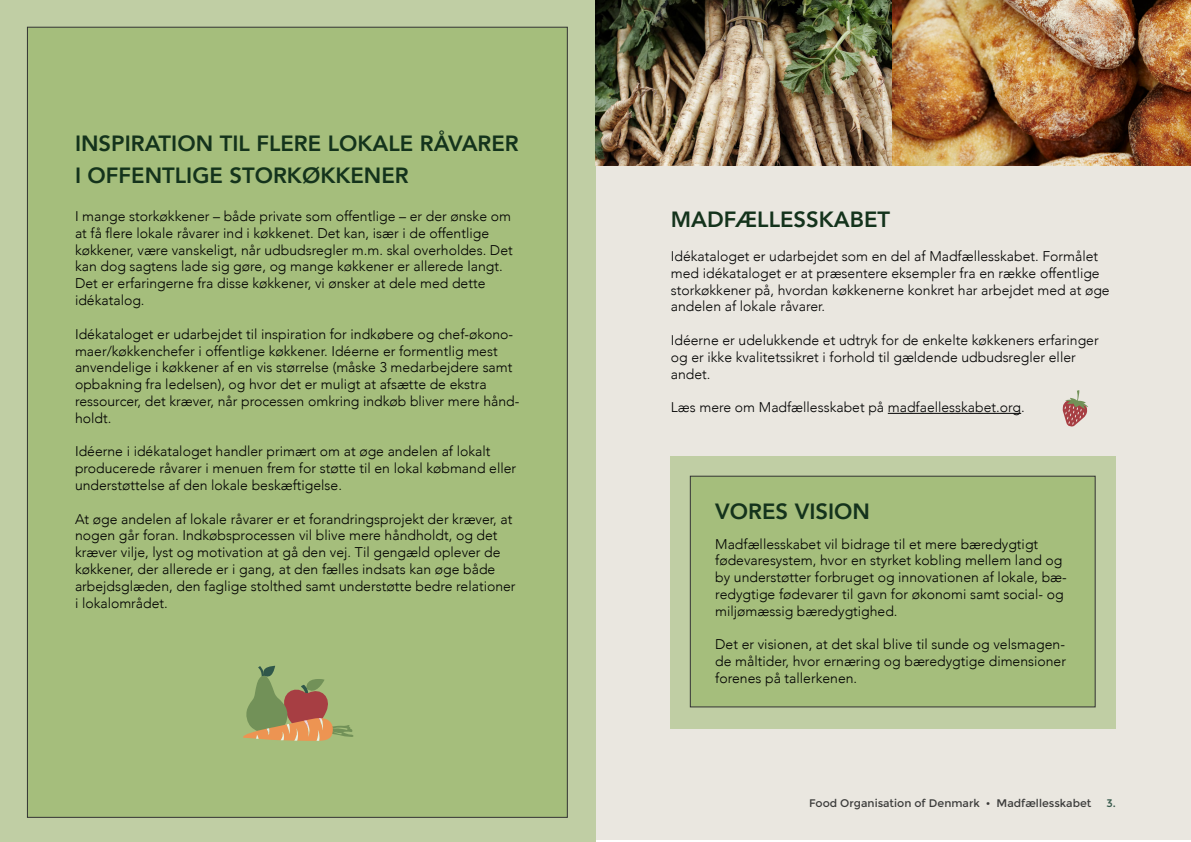
<style>
.page{position:relative;width:1191px;height:842px;background:#fff}
.page>*{position:absolute;margin:0;border:0;box-sizing:border-box;transform-origin:0 0}
.t1{font:800 22px/32px "Avenir";color:#14331c}
.t2{font:300 14px/16.8px "Avenir";color:#000}
.t3{font:11px "Montserrat";color:#3c3c3b}
.t4{font:11px "Montserrat";color:#36594b}
</style>
<div class="page">
<div style="left:0;top:0;width:1191px;height:840px;background:#eae7e0"></div>
<div style="left:0;top:0;width:595px;height:842px;background:#c0cea4"></div>
<div style="left:27px;top:27px;width:540px;height:790px;background:#a5be7c;border:1px solid #333"></div>
<hr style="left:887px;top:413px;width:134px;height:1px;background:#000">
<div style="left:670px;top:456px;width:445px;height:272px;background:#c0cea4"></div>
<div style="left:690px;top:476px;width:405px;height:231px;background:#a5be7c;border:1px solid #333"></div>
<img style="left:595px;top:0;width:596px;height:165px">
<svg style="left:243px;top:666px;width:111px;height:75px"></svg>
<svg style="left:1062px;top:390px;width:26px;height:37px"></svg>
<p class="t1" style="left:75px;top:127px;width:445px">INSPIRATION TIL FLERE LOKALE RÅVARER<br>I OFFENTLIGE STORKØKKENER</p>
<p class="t2" style="left:75px;top:208px;width:437px">I mange storkøkkener – både private som offentlige – er der ønske om at få flere lokale råvarer ind i køkkenet. Det kan, især i de offentlige</p>
<p class="t2" style="left:75px;top:241px;width:439px">køkkener, være vanskeligt, når udbudsregler m.m. skal overholdes. Det kan dog sagtens lade sig gøre, og mange køkkener er allerede langt.<br>Det er erfaringerne fra disse køkkener, vi ønsker at dele med dette</p>
<p class="t2" style="left:75px;top:292px;width:71px">idékatalog.</p>
<p class="t2" style="left:75px;top:325px;width:446px">Idékataloget er udarbejdet til inspiration for indkøbere og chef-økono&shy;maer/køkkenchefer i offentlige køkkener. Idéerne er formentlig mest anvendelige i køkkener af en vis størrelse (måske 3 medarbejdere samt opbakning fra ledelsen), og hvor det er muligt at afsætte de ekstra ressourcer, det kræver, når processen omkring indkøb bliver mere hånd&shy;holdt.</p>
<p class="t2" style="left:75px;top:443px;width:442px">Idéerne i idékataloget handler primært om at øge andelen af lokalt producerede råvarer i menuen frem for støtte til en lokal købmand eller understøttelse af den lokale beskæftigelse.</p>
<p class="t2" style="left:75px;top:510px;width:439px">At øge andelen af lokale råvarer er et forandringsprojekt der kræver, at nogen går foran. Indkøbsprocessen vil blive mere håndholdt, og det kræver vilje, lyst og motivation at gå den vej. Til gengæld oplever de køkkener, der allerede er i gang, at den fælles indsats kan øge både</p>
<p class="t2" style="left:75px;top:577px;width:442px">arbejdsglæden, den faglige stolthed samt understøtte bedre relationer i lokalområdet.</p>
<p class="t1" style="left:671px;top:203px;width:221px">MADFÆLLESSKABET</p>
<p class="t2" style="left:671px;top:248px;width:440px">Idékataloget er udarbejdet som en del af Madfællesskabet. Formålet med idékataloget er at præsentere eksempler fra en række offentlige storkøkkener på, hvordan køkkenerne konkret har arbejdet med at øge andelen af lokale råvarer.</p>
<p class="t2" style="left:671px;top:332px;width:429px">Idéerne er udelukkende et udtryk for de enkelte køkkeners erfaringer og er ikke kvalitetssikret i forhold til gældende udbudsregler eller</p>
<p class="t2" style="left:671px;top:365px;width:41px">andet.</p>
<p class="t2" style="left:671px;top:399px;width:355px">Læs mere om Madfællesskabet på madfaellesskabet.org.</p>
<p class="t1" style="left:715px;top:495px;width:156px">VORES VISION</p>
<p class="t2" style="left:715px;top:535px;width:324px">Madfællesskabet vil bidrage til et mere bæredygtigt</p>
<p class="t2" style="left:715px;top:552px;width:353px">fødevaresystem, hvor en styrket kobling mellem land og by understøtter forbruget og innovationen af lokale, bæ&shy;redygtige fødevarer til gavn for økonomi samt social- og miljømæssig bæredygtighed.</p>
<p class="t2" style="left:715px;top:636px;width:352px;text-align:justify">Det er visionen, at det skal blive til sunde og velsmagen&shy;de måltider, hvor ernæring og bæredygtige dimensioner forenes på tallerkenen.</p>
<p class="t3" style="left:809px;top:797px;width:284px">Food Organisation of Denmark • Madfællesskabet</p>
<p class="t4" style="left:1106px;top:797px;width:11px">3.</p>
</div>
